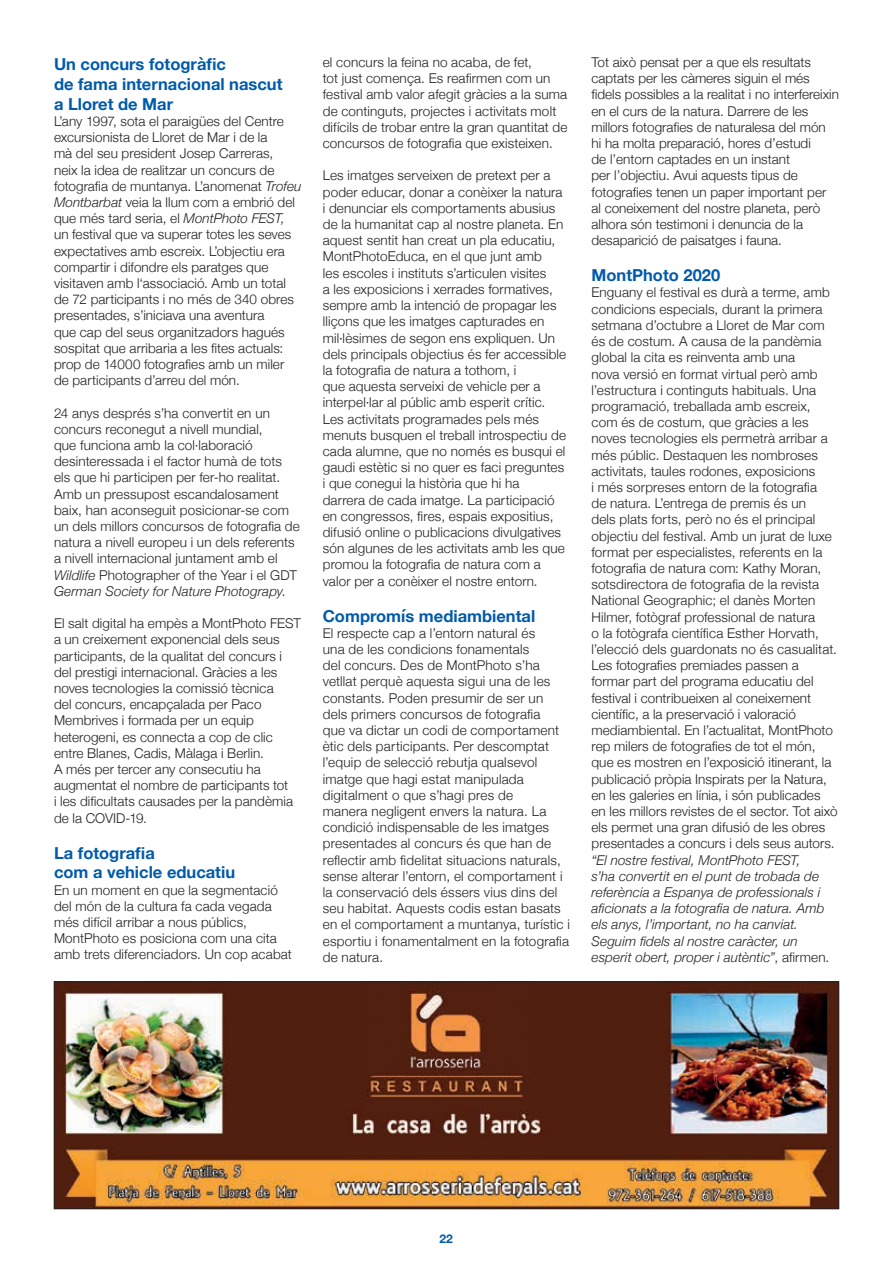
<style>
.page{position:relative;width:893px;height:1263px;background:#fff}
.page>*{position:absolute;margin:0;border:0;box-sizing:border-box;transform-origin:0 0}
.t1{font:700 16.5px/19.8px "Helvetica Neue";color:#015aaa}
.t2{font:300 13.5px/16.2px "Helvetica Neue";letter-spacing:.01em;color:#231f20}
.t3{font:italic 300 13.5px/16.2px "Helvetica Neue";letter-spacing:.01em;color:#231f20}
.t4{font:700 12px "Helvetica Neue";color:#015aaa}
.s1{font-style:italic}
.s2{font-style:normal}
</style>
<div class="page">
<img style="left:56px;top:984px;width:781px;height:223px">
<div style="left:54px;top:982px;width:785px;height:227px;border:1px solid #231f20"></div>
<p class="t1" style="left:54px;top:55px;width:230px">Un concurs fotogràfic<br>de fama internacional nascut a Lloret de Mar</p>
<p class="t2" style="left:54px;top:112px;width:249px">L’any 1997, sota el paraigües del Centre excursionista de Lloret de Mar i de la<br>mà del seu president Josep Carreras,<br>neix la idea de realitzar un concurs de fotografia de muntanya. L’anomenat <span class="s1">Trofeu Montbarbat</span> veia la llum com a embrió del que més tard seria, el <span class="s1">MontPhoto FEST, </span>un festival que va superar totes les seves expectatives amb escreix. L’objectiu era compartir i difondre els paratges que visitaven amb l‘associació. Amb un total de 72 participants i no més de 340 obres presentades, s’iniciava una aventura<br>que cap del seus organitzadors hagués sospitat que arribaria a les fites actuals: prop de 14000 fotografies amb un miler de participants d’arreu del món.</p>
<p class="t2" style="left:54px;top:404px;width:247px">24 anys després s’ha convertit en un concurs reconegut a nivell mundial,<br>que funciona amb la col·laboració desinteressada i el factor humà de tots els que hi participen per fer-ho realitat.<br>Amb un pressupost escandalosament baix, han aconseguit posicionar-se com un dels millors concursos de fotografia de natura a nivell europeu i un dels referents a nivell internacional juntament amb el <span class="s1">Wildlife</span> Photographer of the Year i el GDT <span class="s1">German Society for Nature Photograpy</span>.</p>
<p class="t2" style="left:54px;top:614px;width:249px">El salt digital ha empès a MontPhoto FEST a un creixement exponencial dels seus participants, de la qualitat del concurs i del prestigi internacional. Gràcies a les noves tecnologies la comissió tècnica<br>del concurs, encapçalada per Paco Membrives i formada per un equip heterogeni, es connecta a cop de clic entre Blanes, Cadis, Màlaga i Berlin.<br>A més per tercer any consecutiu ha augmentat el nombre de participants tot<br>i les dificultats causades per la pandèmia de la COVID-19.</p>
<p class="t1" style="left:54px;top:843px;width:183px">La fotografia<br>com a vehicle educatiu</p>
<p class="t2" style="left:54px;top:881px;width:239px">En un moment en que la segmentació del món de la cultura fa cada vegada més difícil arribar a nous públics, MontPhoto es posiciona com una cita amb trets diferenciadors. Un cop acabat</p>
<p class="t2" style="left:323px;top:53px;width:246px">el concurs la feina no acaba, de fet,<br>tot just comença. Es reafirmen com un festival amb valor afegit gràcies a la suma de continguts, projectes i activitats molt difícils de trobar entre la gran quantitat de concursos de fotografia que existeixen.</p>
<p class="t2" style="left:323px;top:167px;width:245px">Les imatges serveixen de pretext per a poder educar, donar a conèixer la natura i denunciar els comportaments abusius de la humanitat cap al nostre planeta. En aquest sentit han creat un pla educatiu, MontPhotoEduca, en el que junt amb<br>les escoles i instituts s’articulen visites<br>a les exposicions i xerrades formatives, sempre amb la intenció de propagar les lliçons que les imatges capturades en mil·lèsimes de segon ens expliquen. Un dels principals objectius és fer accessible la fotografia de natura a tothom, i<br>que aquesta serveixi de vehicle per a interpel·lar al públic amb esperit crític.<br>Les activitats programades pels més menuts busquen el treball introspectiu de cada alumne, que no només es busqui el gaudi estètic si no quer es faci preguntes i que conegui la història que hi ha<br>darrera de cada imatge. La participació en congressos, fires, espais expositius, difusió online o publicacions divulgatives són algunes de les activitats amb les que promou la fotografia de natura com a valor per a conèixer el nostre entorn.</p>
<p class="t1" style="left:323px;top:606px;width:214px">Compromís mediambiental</p>
<p class="t2" style="left:323px;top:624px;width:249px">El respecte cap a l’entorn natural és<br>una de les condicions fonamentals<br>del concurs. Des de MontPhoto s’ha vetllat perquè aquesta sigui una de les constants. Poden presumir de ser un dels primers concursos de fotografia<br>que va dictar un codi de comportament ètic dels participants. Per descomptat l’equip de selecció rebutja qualsevol imatge que hagi estat manipulada digitalment o que s’hagi pres de<br>manera negligent envers la natura. La condició indispensable de les imatges presentades al concurs és que han de reflectir amb fidelitat situacions naturals, sense alterar l’entorn, el comportament i la conservació dels éssers vius dins del seu habitat. Aquests codis estan basats en el comportament a muntanya, turístic i esportiu i fonamentalment en la fotografia de natura.</p>
<p class="t2" style="left:591px;top:53px;width:249px">Tot això pensat per a que els resultats captats per les càmeres siguin el més fidels possibles a la realitat i no interfereixin en el curs de la natura. Darrere de les millors fotografies de naturalesa del món<br>hi ha molta preparació, hores d’estudi<br>de l’entorn captades en un instant<br>per l’objectiu. Avui aquests tipus de fotografies tenen un paper important per al coneixement del nostre planeta, però alhora són testimoni i denuncia de la desaparició de paisatges i fauna.</p>
<p class="t1" style="left:591px;top:266px;width:130px">MontPhoto 2020</p>
<p class="t2" style="left:591px;top:284px;width:248px">Enguany el festival es durà a terme, amb condicions especials, durant la primera setmana d’octubre a Lloret de Mar com és de costum. A causa de la pandèmia global la cita es reinventa amb una<br>nova versió en format virtual però amb l’estructura i continguts habituals. Una programació, treballada amb escreix, com és de costum, que gràcies a les noves tecnologies els permetrà arribar a més públic. Destaquen les nombroses activitats, taules rodones, exposicions<br>i més sorpreses entorn de la fotografia<br>de natura. L’entrega de premis és un<br>dels plats forts, però no és el principal objectiu del festival. Amb un jurat de luxe format per especialistes, referents en la fotografia de natura com: Kathy Moran, sotsdirectora de fotografia de la revista National Geographic; el danès Morten Hilmer, fotògraf professional de natura<br>o la fotògrafa científica Esther Horvath, l’elecció dels guardonats no és casualitat.<br>Les fotografies premiades passen a formar part del programa educatiu del festival i contribueixen al coneixement científic, a la preservació i valoració mediambiental. En l’actualitat, MontPhoto rep milers de fotografies de tot el món, que es mostren en l’exposició itinerant, la publicació pròpia Inspirats per la Natura, en les galeries en línia, i són publicades en les millors revistes de el sector. Tot això els permet una gran difusió de les obres presentades a concurs i dels seus autors.</p>
<p class="t3" style="left:591px;top:851px;width:239px">“El nostre festival, MontPhoto FEST,<br>s’ha convertit en el punt de trobada de referència a Espanya de professionals i aficionats a la fotografia de natura. Amb els anys, l’important, no ha canviat.<br>Seguim fidels al nostre caràcter, un esperit obert, proper i autèntic”<span class="s2">, afirmen.</span></p>
<p class="t4" style="left:439px;top:1229px;width:15px">22</p>
</div>
